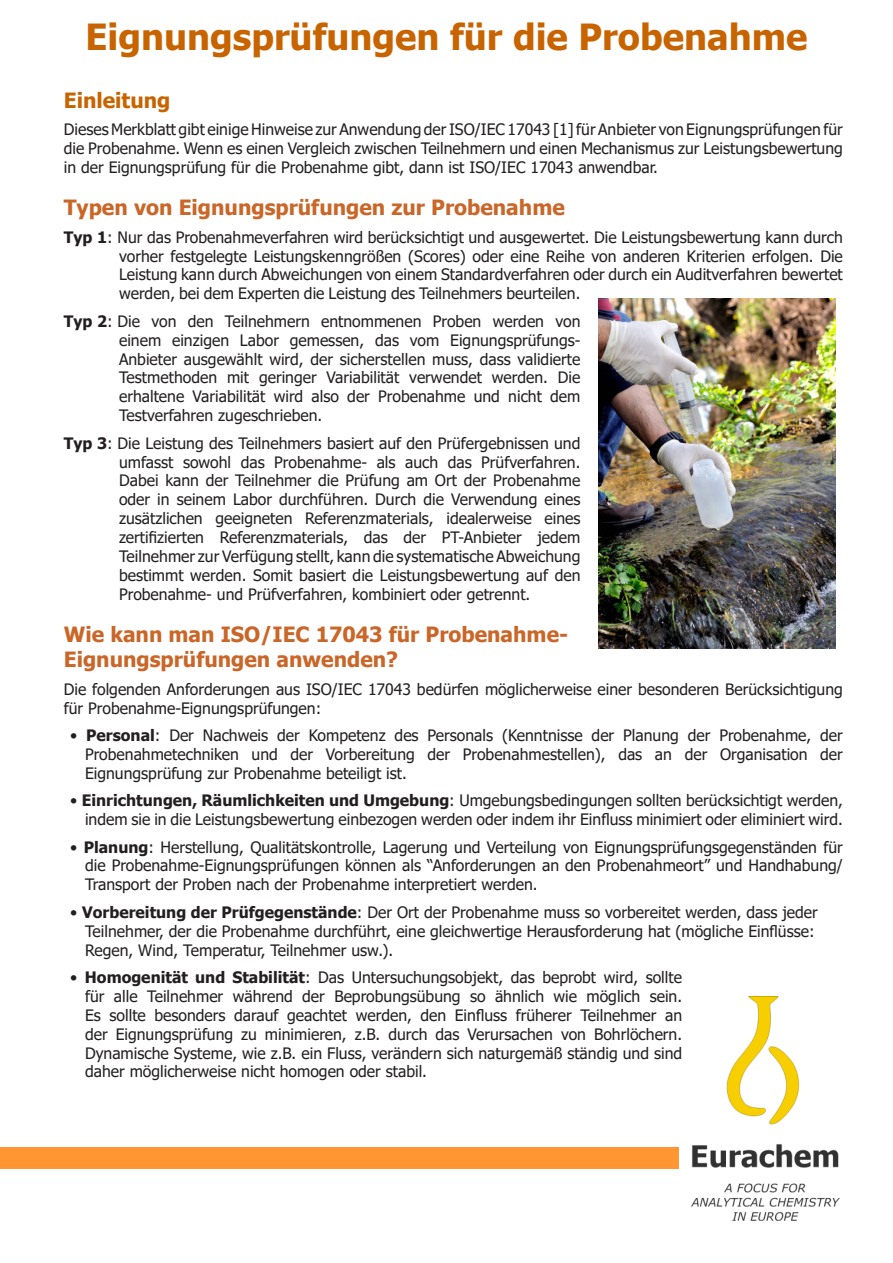
<style>
.page{position:relative;width:893px;height:1263px;background:#fff}
.page>*{position:absolute;margin:0;border:0;box-sizing:border-box;transform-origin:0 0}
.t1{font:700 36px "Tahoma";color:#c86400}
.t2{font:700 21px/25.2px "Tahoma";color:#c96628}
.t3{font:700 21px "Tahoma";color:#c86400}
.t4{font:15.75px/18.9px "Tahoma";color:#231f20;text-align:justify}
.s1{font-weight:700}
</style>
<div class="page">
<img style="left:691px;top:997px;width:148px;height:223px">
<div style="left:0;top:1147px;width:678px;height:21px;background:#ff9632"></div>
<img style="left:598px;top:299px;width:237px;height:349px">
<p class="t1" style="left:85px;top:12px;width:724px">Eignungsprüfungen für die Probenahme</p>
<p class="t3" style="left:64px;top:85px;width:108px">Einleitung</p>
<p class="t4" style="left:64px;top:121px;width:781px">Dieses Merkblatt gibt einige Hinweise zur Anwendung der ISO/IEC 17043 [1] für Anbieter von Eignungsprüfungen für die Probenahme. Wenn es einen Vergleich zwischen Teilnehmern und einen Mechanismus zur Leistungsbewertung in der Eignungsprüfung für die Probenahme gibt, dann ist ISO/IEC 17043 anwendbar.</p>
<p class="t2" style="left:64px;top:196px;width:503px">Typen von Eignungsprüfungen zur Probenahme</p>
<p class="t4" style="left:119px;top:228px;width:725px;text-indent:-55px"><span class="s1">Typ 1</span>: Nur das Probenahmeverfahren wird berücksichtigt und ausgewertet. Die Leistungsbewertung kann durch vorher festgelegte Leistungskenngrößen (Scores) oder eine Reihe von anderen Kriterien erfolgen. Die Leistung kann durch Abweichungen von einem Standardverfahren oder durch ein Auditverfahren bewertet werden, bei dem Experten die Leistung des Teilnehmers beurteilen.</p>
<p class="t4" style="left:119px;top:312px;width:463px;text-indent:-55px"><span class="s1">Typ 2</span>: Die von den Teilnehmern entnommenen Proben werden von einem einzigen Labor gemessen, das vom Eignungsprüfungs-Anbieter ausgewählt wird, der sicherstellen muss, dass validierte Testmethoden mit geringer Variabilität verwendet werden. Die erhaltene Variabilität wird also der Probenahme und nicht dem Testverfahren zugeschrieben.</p>
<p class="t4" style="left:119px;top:434px;width:463px;text-indent:-55px"><span class="s1">Typ 3</span>: Die Leistung des Teilnehmers basiert auf den Prüfergebnissen und umfasst sowohl das Probenahme- als auch das Prüfverfahren.<br>Dabei kann der Teilnehmer die Prüfung am Ort der Probenahme oder in seinem Labor durchführen. Durch die Verwendung eines zusätzlichen geeigneten Referenzmaterials, idealerweise eines zertifizierten Referenzmaterials, das der PT-Anbieter jedem Teilnehmer zur Verfügung stellt, kann die systematische Abweichung bestimmt werden. Somit basiert die Leistungsbewertung auf den Probenahme- und Prüfverfahren, kombiniert oder getrennt.</p>
<p class="t2" style="left:64px;top:623px;width:506px">Wie kann man ISO/IEC 17043 für Probenahme-<br>Eignungsprüfungen anwenden?</p>
<p class="t4" style="left:64px;top:680px;width:781px">Die folgenden Anforderungen aus ISO/IEC 17043 bedürfen möglicherweise einer besonderen Berücksichtigung für Probenahme-Eignungsprüfungen:</p>
<p class="t4" style="left:85px;top:727px;width:759px;text-indent:-15px">• <span class="s1">Personal</span>: Der Nachweis der Kompetenz des Personals (Kenntnisse der Planung der Probenahme, der Probenahmetechniken und der Vorbereitung der Probenahmestellen), das an der Organisation der Eignungsprüfung zur Probenahme beteiligt ist.</p>
<p class="t4" style="left:70px;top:792px;width:774px;text-align:right">• <span class="s1">Einrichtungen, Räumlichkeiten und Umgebung</span>: Umgebungsbedingungen sollten berücksichtigt werden, indem sie in die Leistungsbewertung einbezogen werden oder indem ihr Einfluss minimiert oder eliminiert wird.</p>
<p class="t4" style="left:85px;top:838px;width:759px;text-indent:-15px">• <span class="s1">Planung</span>: Herstellung, Qualitätskontrolle, Lagerung und Verteilung von Eignungsprüfungsgegenständen für die Probenahme-Eignungsprüfungen können als “Anforderungen an den Probenahmeort” und Handhabung/ Transport der Proben nach der Probenahme interpretiert werden.</p>
<p class="t4" style="left:85px;top:903px;width:734px;text-align:left;text-indent:-15px">• <span class="s1">Vorbereitung der Prüfgegenstände</span>: Der Ort der Probenahme muss so vorbereitet werden, dass jeder<br>Teilnehmer, der die Probenahme durchführt, eine gleichwertige Herausforderung hat (mögliche Einflüsse:<br>Regen, Wind, Temperatur, Teilnehmer usw.).</p>
<p class="t4" style="left:85px;top:969px;width:599px;text-indent:-15px">• <span class="s1">Homogenität und Stabilität</span>: Das Untersuchungsobjekt, das beprobt wird, sollte für alle Teilnehmer während der Beprobungsübung so ähnlich wie möglich sein.<br>Es sollte besonders darauf geachtet werden, den Einfluss früherer Teilnehmer an der Eignungsprüfung zu minimieren, z.B. durch das Verursachen von Bohrlöchern.<br>Dynamische Systeme, wie z.B. ein Fluss, verändern sich naturgemäß ständig und sind daher möglicherweise nicht homogen oder stabil.</p>
</div>
